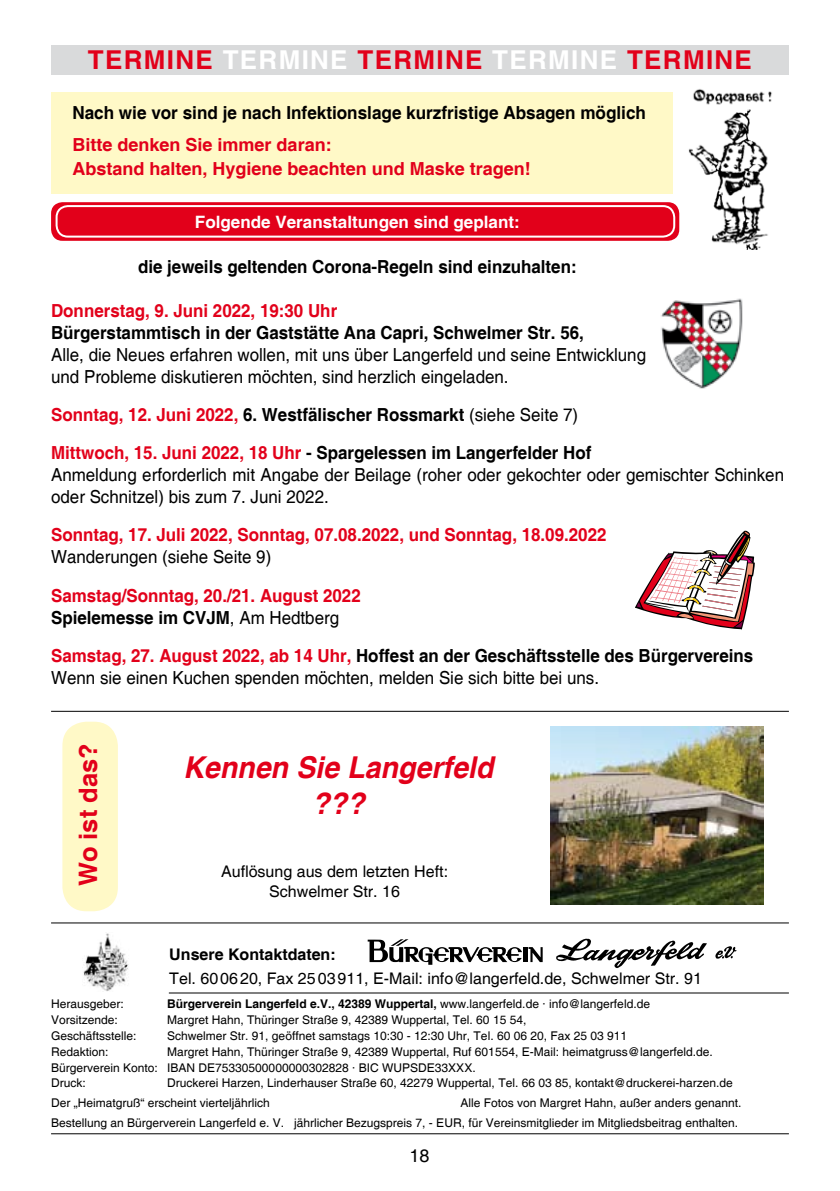
<style>
.page{position:relative;width:840px;height:1191px;background:#fff}
.page>*{position:absolute;margin:0;border:0;box-sizing:border-box;transform-origin:0 0}
.t1{font:italic 700 30.2px/36.2px "Helvetica";color:#e2001a;text-align:center;scale:.95 1}
.t2{font:700 26px "Helvetica";letter-spacing:.05em;color:#e2001a}
.t3{font:700 25.4px "Helvetica";color:#e2001a}
.t4{font:18px/22px "Helvetica";color:#000;scale:.94 1}
.t5{font:700 18px/38px "Helvetica";color:#000;scale:.94 1}
.t6{font:700 18px/22px "Helvetica";color:#e2001a;scale:.94 1}
.t7{font:700 18px/24px "Helvetica";color:#e2001a}
.t8{font:700 18px "Helvetica";color:#000;scale:.95 1}
.t9{font:18px "Helvetica";color:#000}
.t10{font:700 17px "Helvetica";color:#fff}
.t11{font:16px "Helvetica";color:#000}
.t12{font:700 16px "Helvetica";color:#000}
.t13{font:12px/20px "Helvetica";color:#000}
.t14{font:700 12px "Helvetica";color:#000}
.s1{color:#fff}
.s2{color:#e2001a}
.s3{font-weight:400}
.s4{color:#000}
.s5{font-weight:400;color:#000}
.s6{font-weight:700;color:#e2001a}
.s7{font-weight:700}
</style>
<div class="page">
<div style="left:51px;top:45px;width:737px;height:30px;background:#d9dadb"></div>
<hr style="left:169px;top:992px;width:619px;height:1px;background:#000">
<hr style="left:51px;top:1133px;width:737px;height:1px;background:#000">
<img style="left:688px;top:89px;width:84px;height:160px">
<img style="left:661px;top:298px;width:82px;height:91px">
<div style="left:51px;top:92px;width:621px;height:102px;background:#fff9c7"></div>
<hr style="left:51px;top:922px;width:737px;height:1px;background:#000">
<svg style="left:367px;top:938px;width:369px;height:30px"></svg>
<img style="left:83px;top:933px;width:46px;height:58px">
<div style="left:51px;top:202px;width:628px;height:39px;background:#e2001a;border-radius:11px"></div>
<div style="left:56px;top:205px;width:618px;height:33px;border:2px solid #fff;border-radius:11px"></div>
<svg style="left:635px;top:530px;width:119px;height:100px"></svg>
<hr style="left:51px;top:711px;width:737px;height:1px;background:#000">
<div style="left:62px;top:721px;width:56px;height:190px;background:#fff9c7;border-radius:24px"></div>
<img style="left:550px;top:726px;width:213px;height:178px">
<h2 class="t2" style="left:88px;top:44px;width:665px">TERMINE <span class="s1">TERMINE</span> TERMINE <span class="s1">TERMINE</span> TERMINE</h2>
<h3 class="t8" style="left:72px;top:102px;width:605px">Nach wie vor sind je nach Infektionslage kurzfristige Absagen möglich</h3>
<h3 class="t7" style="left:72px;top:134px;width:460px">Bitte denken Sie immer daran:<br>Abstand halten, Hygiene beachten und Maske tragen!</h3>
<h3 class="t10" style="left:195px;top:211px;width:326px">Folgende Veranstaltungen sind geplant:</h3>
<h3 class="t5" style="left:138px;top:249px;width:468px">die jeweils geltenden Corona-Regeln sind einzuhalten:</h3>
<h3 class="t6" style="left:51px;top:301px;width:306px">Donnerstag, 9. Juni 2022, 19:30 Uhr</h3>
<h3 class="t5" style="left:51px;top:315px;width:568px">Bürgerstammtisch in der Gaststätte Ana Capri, Schwelmer Str. 56,</h3>
<h3 class="t4" style="left:51px;top:345px;width:634px">Alle, die Neues erfahren wollen, mit uns über Langerfeld und seine Entwicklung und Probleme diskutieren möchten, sind herzlich eingeladen.</h3>
<h3 class="t5" style="left:51px;top:397px;width:576px"><span class="s2">Sonntag, 12. Juni 2022,</span> 6. Westfälischer Rossmarkt <span class="s3">(siehe Seite 7)<br></span><span class="s2">Mittwoch, 15. Juni 2022, 18 Uhr</span> - Spargelessen im Langerfelder Hof</h3>
<h3 class="t4" style="left:51px;top:465px;width:780px">Anmeldung erforderlich mit Angabe der Beilage (roher oder gekochter oder gemischter Schinken oder Schnitzel) bis zum 7. Juni 2022.</h3>
<h3 class="t6" style="left:51px;top:525px;width:592px">Sonntag, 17. Juli 2022, Sonntag, 07.08.2022, und Sonntag, 18.09.2022</h3>
<h3 class="t4" style="left:51px;top:547px;width:236px">Wanderungen (siehe Seite 9)</h3>
<h3 class="t6" style="left:51px;top:585px;width:331px">Samstag/Sonntag, 20./21. August 2022<br><span class="s4">Spielemesse im CVJM</span><span class="s5">, Am Hedtberg</span></h3>
<h3 class="t4" style="left:51px;top:645px;width:748px"><span class="s6">Samstag, 27. August 2022, ab 14 Uhr,</span> <span class="s7">Hoffest an der Geschäftsstelle des Bürgervereins<br></span>Wenn sie einen Kuchen spenden möchten, melden Sie sich bitte bei uns.</h3>
<h3 class="t3" style="left:73px;top:886px;width:144px;rotate:-90deg">Wo ist das?</h3>
<h1 class="t1" style="left:183px;top:751px;width:328px">Kennen Sie Langerfeld ???</h1>
<h3 class="t11" style="left:221px;top:862px;width:228px">Auflösung aus dem letzten Heft:</h3>
<h3 class="t11" style="left:269px;top:881px;width:132px">Schwelmer Str. 16</h3>
<h3 class="t12" style="left:169px;top:944px;width:168px">Unsere Kontaktdaten:</h3>
<h3 class="t11" style="left:169px;top:968px;width:534px">Tel. 600620, Fax 2503911, E-Mail: info@langerfeld.de, Schwelmer Str. 91</h3>
<p class="t13" style="left:51px;top:994px;width:74px">Herausgeber:</p>
<p class="t14" style="left:167px;top:996px;width:484px">Bürgerverein Langerfeld e.V., 42389 Wuppertal, <span class="s3">www.langerfeld.de · info@langerfeld.de</span></p>
<p class="t13" style="left:51px;top:1010px;width:68px">Vorsitzende:</p>
<p class="t13" style="left:167px;top:1010px;width:360px">Margret Hahn, Thüringer Straße 9, 42389 Wuppertal, Tel. 60 15 54,</p>
<p class="t13" style="left:51px;top:1026px;width:87px">Geschäftsstelle:</p>
<p class="t13" style="left:167px;top:1026px;width:461px">Schwelmer Str. 91, geöffnet samstags 10:30 - 12:30 Uhr, Tel. 60 06 20, Fax 25 03 911</p>
<p class="t13" style="left:51px;top:1042px;width:59px">Redaktion:</p>
<p class="t13" style="left:51px;top:1044px;width:663px;line-height:16px;text-indent:116px">Margret Hahn, Thüringer Straße 9, 42389 Wuppertal, Ruf 601554, E-Mail: heimatgruss@langerfeld.de.<br>Bürgerverein Konto: IBAN DE75330500000000302828 · BIC WUPSDE33XXX.</p>
<p class="t13" style="left:51px;top:1073px;width:36px">Druck:</p>
<p class="t13" style="left:51px;top:1073px;width:683px;text-indent:116px">Druckerei Harzen, Linderhauser Straße 60, 42279 Wuppertal, Tel. 66 03 85, kontakt@druckerei-harzen.de<br>Der „Heimatgruß“ erscheint vierteljährlich</p>
<p class="t13" style="left:51px;top:1093px;width:691px;text-align:right">Alle Fotos von Margret Hahn, außer anders genannt.<br>Bestellung an Bürgerverein Langerfeld e. V. jährlicher Bezugspreis 7, - EUR, für Vereinsmitglieder im Mitgliedsbeitrag enthalten.</p>
<h3 class="t9" style="left:409px;top:1144px;width:22px">18</h3>
</div>
